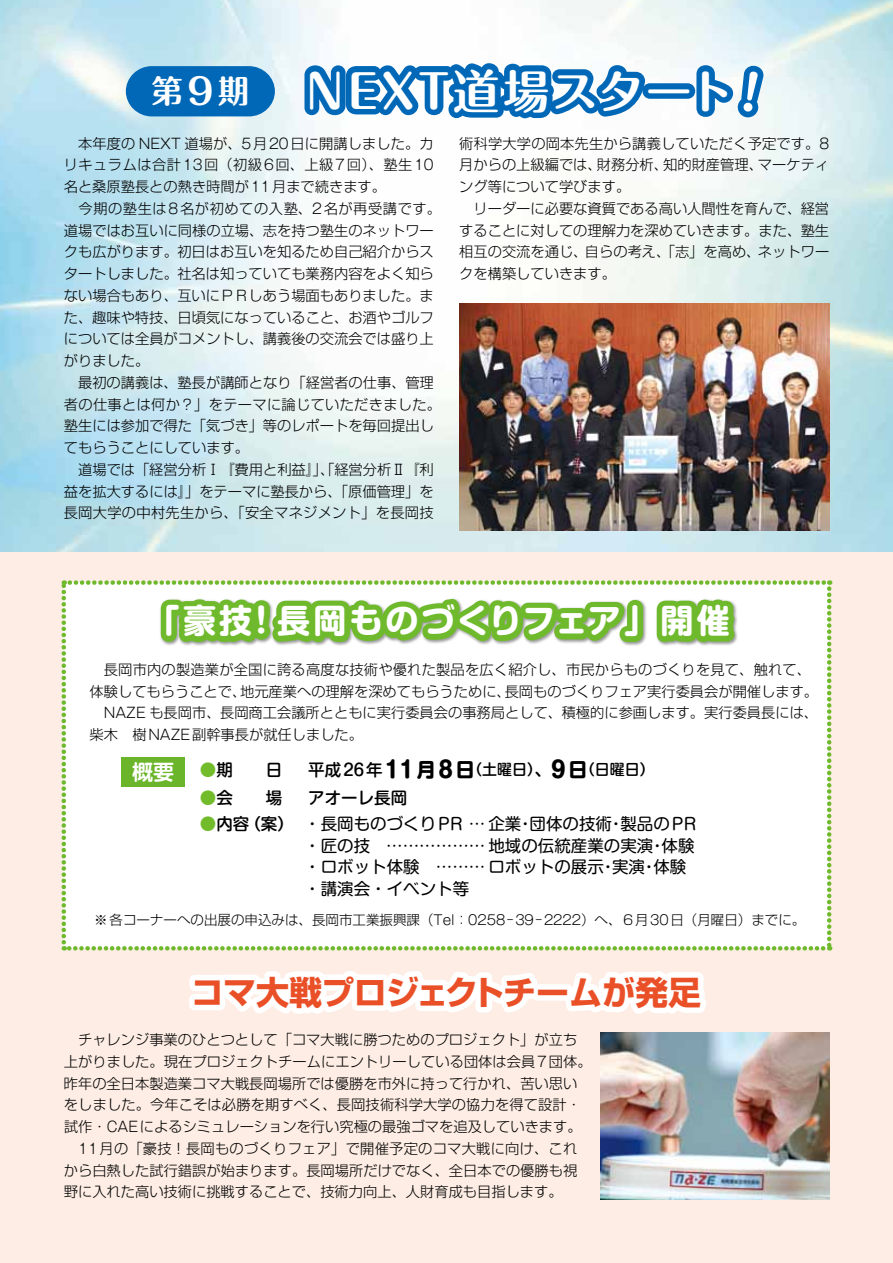
<style>
.page{position:relative;width:893px;height:1263px;background:#fff}
.page>*{position:absolute;margin:0;border:0;box-sizing:border-box;transform-origin:0 0}
.t1{font:700 46.2px "Maru Fo Pro";letter-spacing:-.08em;color:#fff}
.t2{font:700 33px "Shin M Go Pro";letter-spacing:.09em;color:#fff}
.t3{font:700 33px "Shin Go Pro";letter-spacing:-.02em;color:#ea5028}
.t4{font:700 21px "Soft Go Std De";color:#fff}
.t5{font:16.5px/21.8px "Shin M Go Pro";color:#000}
.t6{font:500 16.5px "Shin M Go Pro";color:#000}
.t7{font:500 15px "Shin M Go Pro";color:#000}
.t8{font:300 14.25px/21.8px "Shin Go Pro";color:#000;text-align:justify}
.t9{font:300 14.25px "Shin Go Pro";letter-spacing:.02em;color:#000}
.t10{font:300 13.5px "Shin Go Pro";color:#000}
.s1{font-size:31.65px}
.s2{font-size:35.85px}
.s3{font-family:"Gothic MB101 Pro"}
.s4{color:#72bb2b}
.s5{font-size:16.5px}
.s6{font-weight:700;font-size:22.5px}
.s7{font-weight:700;font-size:19.5px}
.s8{font-weight:500;color:#72bb2b}
.s9{font-weight:500}
</style>
<div class="page">
<img style="left:0;top:0;width:893px;height:553px">
<div style="left:0;top:553px;width:893px;height:710px;background:#fdede4"></div>
<svg style="left:126px;top:66px;width:149px;height:50px;background:#1072bb"></svg>
<svg style="left:304px;top:63px;width:341px;height:55px"></svg>
<div style="left:642px;top:83px;width:53px;height:16px;background:#0068b7;border-radius:8px"></div>
<svg style="left:189px;top:971px;width:348px;height:43px"></svg>
<div style="left:532px;top:984px;width:41px;height:17px;background:#fff;border-radius:6px"></div>
<svg style="left:566px;top:971px;width:140px;height:43px"></svg>
<svg style="left:62px;top:580px;width:769px;height:370px;background:#f1f8eb"></svg>
<div style="left:121px;top:757px;width:64px;height:30px;background:#6bb52a"></div>
<img style="left:459px;top:303px;width:370px;height:227px">
<img style="left:601px;top:1033px;width:228px;height:166px">
<svg style="left:696px;top:65px;width:68px;height:52px"></svg>
<h1 class="t1" style="left:151px;top:54px;width:584px"><span class="s1">第</span><span class="s2">９</span><span class="s1">期</span> ＮＥＸＴ道場スタート</h1>
<p class="t8" style="left:64px;top:131px;width:371px;text-indent:14px">本年度の <span class="s3">NEXT</span> 道場が、<span class="s3">5</span>月<span class="s3">20</span>日に開講しました。カリキュラムは合計<span class="s3">13</span>回（初級<span class="s3">6</span>回、上級<span class="s3">7</span>回）、塾生<span class="s3">10</span>名と桑原塾長との熱き時間が<span class="s3">11</span>月まで続きます。</p>
<p class="t8" style="left:64px;top:196px;width:379px;text-align:left;text-indent:15px">今期の塾生は<span class="s3">8</span>名が初めての入塾、<span class="s3">2</span>名が再受講です。道場ではお互いに同様の立場、志を持つ塾生のネットワークも広がります。初日はお互いを知るため自己紹介からスタートしました。社名は知っていても業務内容をよく知らない場合もあり、互いにＰＲしあう場面もありました。また、趣味や特技、日頃気になっていること、お酒やゴルフについては全員がコメントし、講義後の交流会では盛り上がりました。</p>
<p class="t8" style="left:64px;top:370px;width:379px;text-align:left;text-indent:14px">最初の講義は、塾長が講師となり「経営者の仕事、管理者の仕事とは何か？」をテーマに論じていただきました。塾生には参加で得た「気づき」等のレポートを毎回提出してもらうことにしています。</p>
<p class="t8" style="left:64px;top:457px;width:372px;text-indent:14px">道場では「経営分析Ⅰ『費用と利益』」、「経営分析Ⅱ『利益を拡大するには』」をテーマに塾長から、「原価管理」を長岡大学の中村先生から、「安全マネジメント」を長岡技</p>
<p class="t8" style="left:459px;top:131px;width:371px">術科学大学の岡本先生から講義していただく予定です。<span class="s3">8</span>月からの上級編では、財務分析、知的財産管理、マーケティング等について学びます。</p>
<p class="t8" style="left:459px;top:196px;width:371px;text-indent:14px">リーダーに必要な資質である高い人間性を育んで、経営することに対しての理解力を深めていきます。また、塾生相互の交流を通じ、自らの考え、「志」を高め、ネットワークを構築していきます。</p>
<h2 class="t2" style="left:147px;top:594px;width:585px">「豪技！長岡ものづくりフェア」開催</h2>
<p class="t8" style="left:104px;top:657px;width:709px">長岡市内の製造業が全国に誇る高度な技術や優れた製品を広く紹介し、市民からものづくりを見て、触れて、</p>
<p class="t8" style="left:90px;top:678px;width:730px">体験してもらうことで、地元産業への理解を深めてもらうために、長岡ものづくりフェア実行委員会が開催します。</p>
<p class="t8" style="left:104px;top:700px;width:716px"><span class="s3">NAZE</span> も長岡市、長岡商工会議所とともに実行委員会の事務局として、積極的に参画します。実行委員長には、</p>
<p class="t8" style="left:90px;top:722px;width:275px">柴木 樹<span class="s3">NAZE</span>副幹事長が就任しました。</p>
<p class="t6" style="left:200px;top:756px;width:84px"><span class="s4">●</span>期　　日</p>
<p class="t7" style="left:308px;top:757px;width:348px"><span class="s5">平成26年</span><span class="s6">11</span><span class="s7">月</span><span class="s6">8</span><span class="s7">日</span>（土曜日）<span class="s5">、</span><span class="s6">9</span><span class="s7">日</span>（日曜日）</p>
<p class="t6" style="left:200px;top:785px;width:84px"><span class="s4">●</span>会　　場</p>
<p class="t6" style="left:308px;top:785px;width:100px">アオーレ長岡</p>
<p class="t5" style="left:304px;top:811px;width:394px;text-indent:-104px"><span class="s8">●</span><span class="s9">内容（案）</span> ・長岡ものづくりPR … 企業・団体の技術・製品のPR・匠の技 ……………… 地域の伝統産業の実演・体験・ロボット体験 ……… ロボットの展示・実演・体験・講演会・イベント等</p>
<p class="t10" style="left:94px;top:909px;width:713px">※各コーナーへの出展の申込みは、長岡市工業振興課（<span class="s3">Tel</span>：<span class="s3">0258</span>－<span class="s3">39</span>－<span class="s3">2222</span>）へ、６月<span class="s3">30</span>日（月曜日）までに。</p>
<h3 class="t4" style="left:132px;top:757px;width:43px">概要</h3>
<h2 class="t3" style="left:191px;top:966px;width:511px">コマ大戦プロジェクトチームが発足</h2>
<p class="t8" style="left:78px;top:1027px;width:501px">チャレンジ事業のひとつとして「コマ大戦に勝つためのプロジェクト」が立ち</p>
<p class="t8" style="left:64px;top:1049px;width:529px">上がりました。現在プロジェクトチームにエントリーしている団体は会員<span class="s3">7</span>団体。</p>
<p class="t8" style="left:64px;top:1071px;width:515px">昨年の全日本製造業コマ大戦長岡場所では優勝を市外に持って行かれ、苦い思い</p>
<p class="t8" style="left:64px;top:1092px;width:519px">をしました。今年こそは必勝を期すべく、長岡技術科学大学の協力を得て設計・</p>
<p class="t8" style="left:64px;top:1114px;width:519px">試作・<span class="s3">CAE</span>によるシミュレーションを行い究極の最強ゴマを追及していきます。</p>
<p class="t9" style="left:78px;top:1137px;width:500px"><span class="s3">11</span>月の「豪技！長岡ものづくりフェア」で開催予定のコマ大戦に向け、これ</p>
<p class="t8" style="left:64px;top:1158px;width:515px">から白熱した試行錯誤が始まります。長岡場所だけでなく、全日本での優勝も視</p>
<p class="t8" style="left:64px;top:1179px;width:500px">野に入れた高い技術に挑戦することで、技術力向上、人財育成も目指します。</p>
</div>
